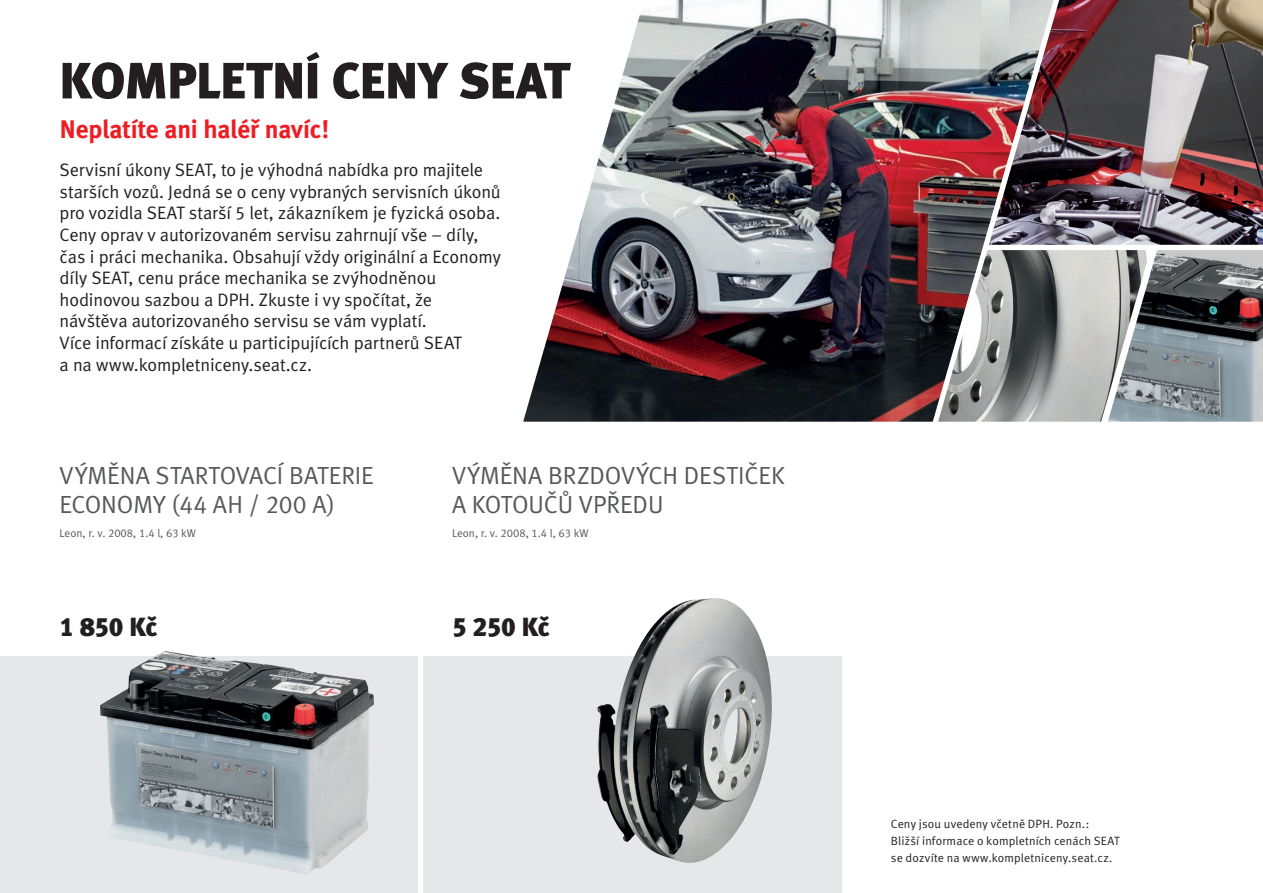
<style>
.page{position:relative;width:1263px;height:893px;background:#fff}
.page>*{position:absolute;margin:0;border:0;box-sizing:border-box;transform-origin:0 0}
.t1{font:51px "Seat Meta Black CE";letter-spacing:-.005em;color:#231f20}
.t2{font:26.25px "Seat Meta Black CE";letter-spacing:-.015em;color:#231f20}
.t3{font:25.5px "Seat Meta Bold CE";letter-spacing:-.01em;color:#ee1d23}
.t4{font:24.75px/29.7px "Seat Meta Normal CE";color:#57585a}
.t5{font:18px/21.6px "Seat Meta Normal CE";letter-spacing:-.01em;color:#231f20}
.t6{font:12px/17px "Seat Meta Normal CE";letter-spacing:.01em;color:#231f20}
.t7{font:11.25px "Seat Meta Normal CE";color:#57585a}
</style>
<div class="page">
<img style="left:1054px;top:0;width:209px;height:245px">
<img style="left:523px;top:0;width:531px;height:422px">
<img style="left:1150px;top:250px;width:113px;height:172px">
<img style="left:938px;top:250px;width:212px;height:172px">
<div style="left:0;top:657px;width:421px;height:236px;background:#e6e7e9"></div>
<div style="left:421px;top:657px;width:421px;height:236px;background:#e6e7e9"></div>
<hr style="left:419px;top:531px;width:4px;height:362px;background:#fff">
<img style="left:597px;top:598px;width:175px;height:265px">
<img style="left:153px;top:651px;width:51px;height:6px">
<img style="left:100px;top:657px;width:229px;height:217px">
<img style="left:328px;top:675px;width:46px;height:188px">
<h1 class="t1" style="left:60px;top:50px;width:512px">KOMPLETNÍ CENY SEAT</h1>
<h3 class="t3" style="left:60px;top:113px;width:271px">Neplatíte ani haléř navíc!</h3>
<p class="t5" style="left:60px;top:159px;width:443px">Servisní úkony SEAT, to je výhodná nabídka pro majitele starších vozů. Jedná se o ceny vybraných servisních úkonů pro vozidla SEAT starší 5 let, zákazníkem je fyzická osoba.<br>Ceny oprav v autorizovaném servisu zahrnují vše – díly, čas i práci mechanika. Obsahují vždy originální a Economy díly SEAT, cenu práce mechanika se zvýhodněnou hodinovou sazbou a DPH. Zkuste i vy spočítat, že návštěva autorizovaného servisu se vám vyplatí.<br>Více informací získáte u participujících partnerů SEAT<br>a na www.kompletniceny.seat.cz.</p>
<h3 class="t4" style="left:60px;top:460px;width:316px">VÝMĚNA STARTOVACÍ BATERIE<br>ECONOMY (44 AH / 200 A)</h3>
<p class="t7" style="left:60px;top:526px;width:138px">Leon, r. v. 2008, 1.4 l, 63 kW</p>
<h2 class="t2" style="left:60px;top:611px;width:100px">1 850 Kč</h2>
<h3 class="t4" style="left:452px;top:460px;width:334px">VÝMĚNA BRZDOVÝCH DESTIČEK<br>A KOTOUČŮ VPŘEDU</h3>
<p class="t7" style="left:452px;top:526px;width:138px">Leon, r. v. 2008, 1.4 l, 63 kW</p>
<h2 class="t2" style="left:452px;top:611px;width:99px">5 250 Kč</h2>
<p class="t6" style="left:891px;top:815px;width:230px">Ceny jsou uvedeny včetně DPH. Pozn.:<br>Bližší informace o kompletních cenách SEAT se dozvíte na www.kompletniceny.seat.cz.</p>
</div>
